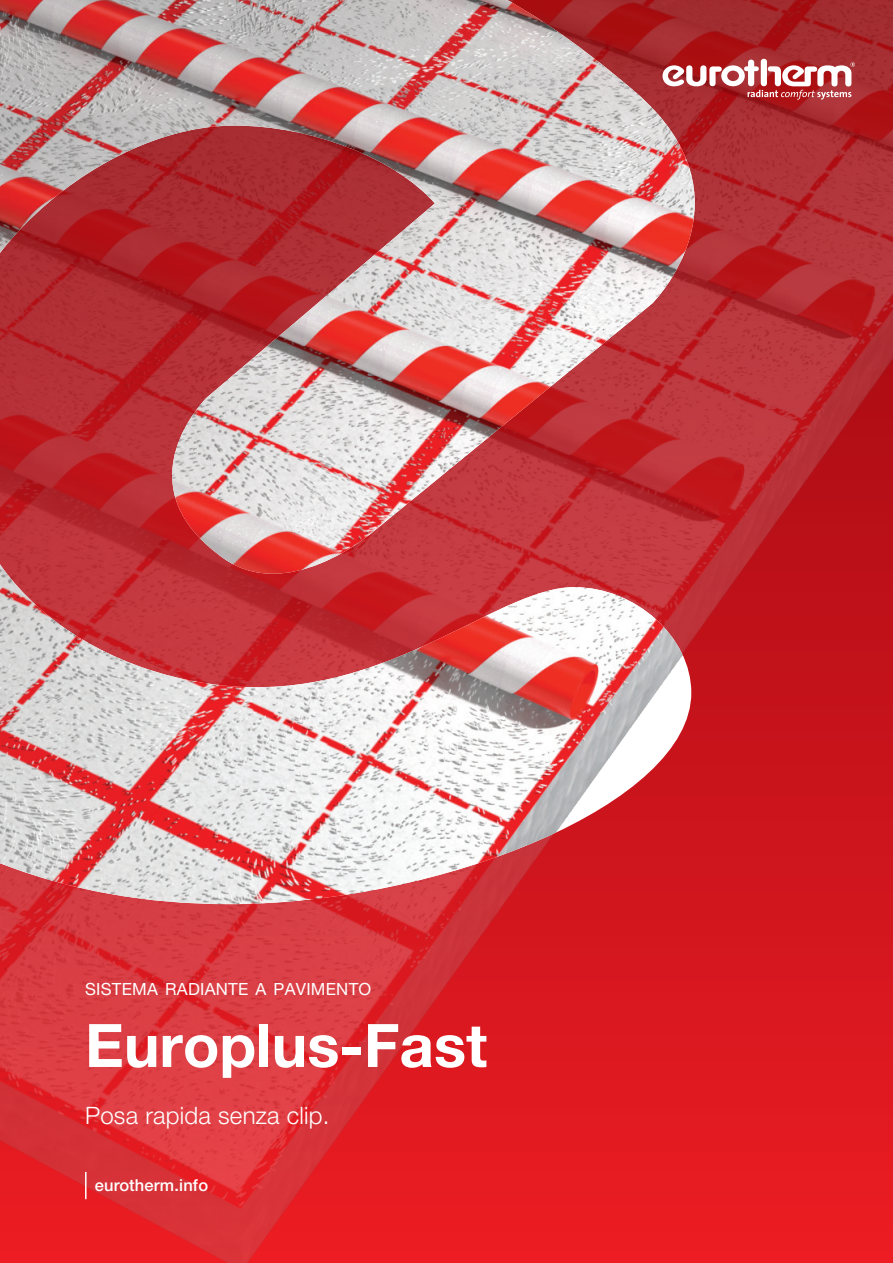
<style>
.page{position:relative;width:893px;height:1263px;background:#fff}
.page>*{position:absolute;margin:0;border:0;box-sizing:border-box;transform-origin:0 0}
.t1{font:700 60px "Helvetica Neue LT Pro";color:#fff}
.t2{font:300 24px "Helvetica Neue LT Pro";letter-spacing:.01em;color:#fff}
.t3{font:16.8px "Helvetica Neue LT Pro";letter-spacing:.015em;color:#fff}
.t4{font:500 16.5px "Helvetica Neue LT Pro";letter-spacing:.01em;color:#fff}
</style>
<div class="page">
<img style="left:0;top:0;width:893px;height:1263px">
<hr style="left:85px;top:1172px;width:2px;height:27px;background:#fff">
<svg style="left:696px;top:0;width:62px;height:904px;background:#bc2329"></svg>
<img style="left:0;top:0;width:696px;height:904px">
<svg style="left:662px;top:59px;width:193px;height:41px"></svg>
<p class="t3" style="left:85px;top:979px;width:288px">SISTEMA RADIANTE A PAVIMENTO</p>
<p class="t1" style="left:85px;top:1008px;width:404px">Europlus-Fast</p>
<p class="t2" style="left:85px;top:1101px;width:246px">Posa rapida senza clip.</p>
<p class="t4" style="left:95px;top:1176px;width:115px">eurotherm.info</p>
</div>
